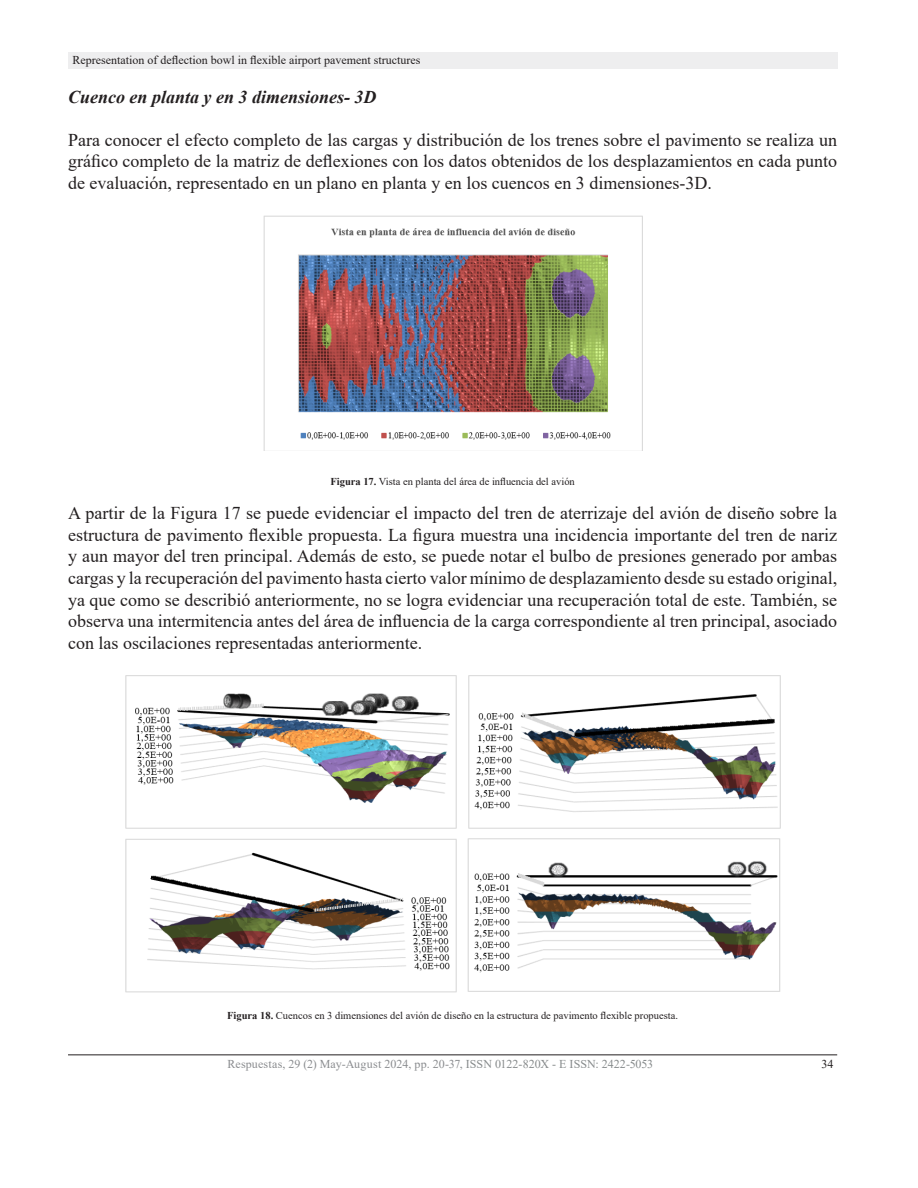
<style>
.page{position:relative;width:918px;height:1188px;background:#fff}
.page>*{position:absolute;margin:0;border:0;box-sizing:border-box;transform-origin:0 0}
.Cuerpo_de_texto{font:18px/21.6px "Times New Roman";color:#231f20;text-align:justify}
.Cuerpo_de_texto-2{font:italic 700 18px "Times New Roman";color:#231f20}
.t1{font:12px "Times New Roman";letter-spacing:.005em;color:#8a8c8f}
.t2{font:12px "Times New Roman";color:#231f20}
.Cuerpo_de_texto-3{font:10.5px "Times New Roman";color:#231f20}
.s1{font-weight:700}
.s2{color:#868a8b}
</style>
<div class="page">
<div style="left:68px;top:52px;width:769px;height:17px;background:#eeeeef"></div>
<hr style="left:68px;top:1054px;width:769px;height:1px;background:#231f20">
<img style="left:263px;top:215px;width:380px;height:236px">
<img style="left:125px;top:675px;width:656px;height:318px">
<p class="t2" style="left:73px;top:51px;width:349px">Representation of deflection bowl in flexible airport pavement structures</p>
<p class="Cuerpo_de_texto-2" style="left:68px;top:84px;width:310px">Cuenco en planta y en 3 dimensiones- 3D</p>
<p class="Cuerpo_de_texto" style="left:68px;top:128px;width:771px">Para conocer el efecto completo de las cargas y distribución de los trenes sobre el pavimento se realiza un gráfico completo de la matriz de deflexiones con los datos obtenidos de los desplazamientos en cada punto de evaluación, representado en un plano en planta y en los cuencos en 3 dimensiones-3D.</p>
<p class="Cuerpo_de_texto-3" style="left:330px;top:474px;width:246px"><span class="s1">Figura 17.</span> Vista en planta del área de influencia del avión</p>
<p class="Cuerpo_de_texto" style="left:68px;top:502px;width:771px">A partir de la Figura 17 se puede evidenciar el impacto del tren de aterrizaje del avión de diseño sobre la estructura de pavimento flexible propuesta. La figura muestra una incidencia importante del tren de nariz y aun mayor del tren principal. Además de esto, se puede notar el bulbo de presiones generado por ambas cargas y la recuperación del pavimento hasta cierto valor mínimo de desplazamiento desde su estado original, ya que como se describió anteriormente, no se logra evidenciar una recuperación total de este. También, se observa una intermitencia antes del área de influencia de la carga correspondiente al tren principal, asociado con las oscilaciones representadas anteriormente.</p>
<p class="Cuerpo_de_texto-3" style="left:227px;top:1008px;width:452px"><span class="s1">Figura 18.</span> Cuencos en 3 dimensiones del avión de diseño en la estructura de pavimento flexible propuesta.</p>
<p class="t1" style="left:227px;top:1056px;width:427px">Respuestas, 29 (2) May-August 2024, pp. 20-37, <span class="s2">ISSN 0122-820X - E ISSN: 2422-5053</span></p>
<p class="t2" style="left:821px;top:1056px;width:13px">34</p>
</div>
